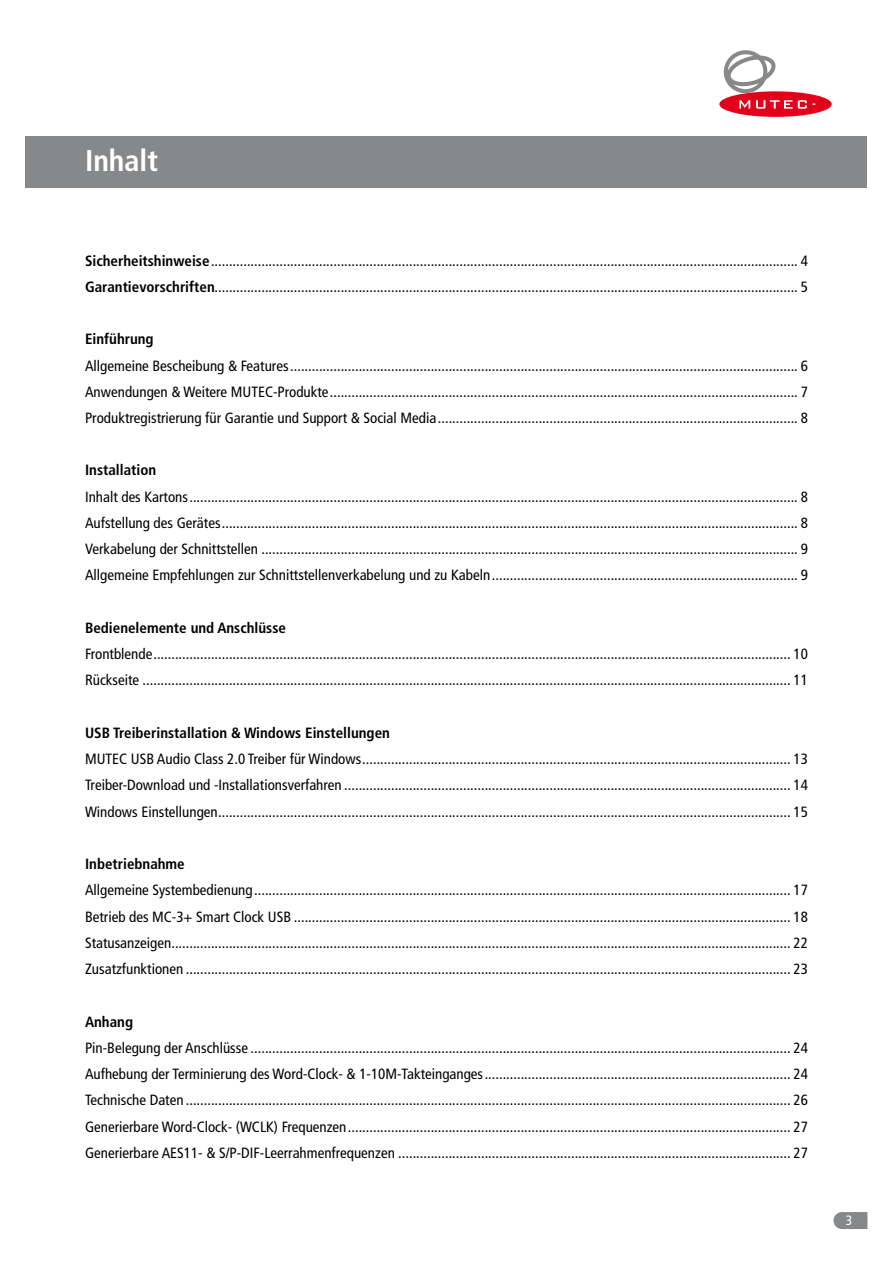
<style>
.page{position:relative;width:893px;height:1263px;background:#fff}
.page>*{position:absolute;margin:0;border:0;box-sizing:border-box;transform-origin:0 0}
.t1{font:700 condensed 30px "Frutiger LT Pro";color:#fff}
.t2{font:condensed 14.85px/26.2px "Frutiger LT Pro";color:#000;text-align:justify}
.t3{font:700 condensed 14.85px "Frutiger LT Pro";color:#000}
.t4{font:condensed 13.5px "Frutiger LT Pro";color:#fff}
.s1{font-weight:700}
</style>
<div class="page">
<div style="left:719px;top:91px;width:113px;height:26px;background:#e2001a;border-radius:50%"></div>
<svg style="left:721px;top:50px;width:94px;height:59px"></svg>
<svg style="left:833px;top:1212px;width:34px;height:17px"></svg>
<div style="left:26px;top:136px;width:841px;height:51px;background:#87888a"></div>
<h1 class="t1" style="left:85px;top:143px;width:74px">Inhalt</h1>
<p class="t2" style="left:85px;top:247px;width:724px"><span class="s1">Sicherheitshinweise</span>................................................................................................................................................................... 4<br><span class="s1">Garantievorschriften</span>.................................................................................................................................................................. 5</p>
<p class="t3" style="left:85px;top:330px;width:70px">Einführung</p>
<p class="t2" style="left:85px;top:352px;width:724px">Allgemeine Bescheibung &amp; Features............................................................................................................................................. 6<br>Anwendungen &amp; Weitere MUTEC-Produkte.................................................................................................................................. 7<br>Produktregistrierung für Garantie und Support &amp; Social Media.................................................................................................... 8</p>
<p class="t3" style="left:85px;top:461px;width:73px">Installation</p>
<p class="t2" style="left:85px;top:483px;width:724px">Inhalt des Kartons......................................................................................................................................................................... 8<br>Aufstellung des Gerätes................................................................................................................................................................ 8<br>Verkabelung der Schnittstellen ..................................................................................................................................................... 9<br>Allgemeine Empfehlungen zur Schnittstellenverkabelung und zu Kabeln..................................................................................... 9</p>
<p class="t3" style="left:85px;top:619px;width:202px">Bedienelemente und Anschlüsse</p>
<p class="t2" style="left:85px;top:641px;width:724px">Frontblende................................................................................................................................................................................. 10<br>Rückseite .................................................................................................................................................................................... 11</p>
<p class="t3" style="left:85px;top:724px;width:306px">USB Treiberinstallation &amp; Windows Einstellungen</p>
<p class="t2" style="left:85px;top:746px;width:724px">MUTEC USB Audio Class 2.0 Treiber für Windows....................................................................................................................... 13<br>Treiber-Download und -Installationsverfahren ............................................................................................................................ 14<br>Windows Einstellungen............................................................................................................................................................... 15</p>
<p class="t3" style="left:85px;top:855px;width:101px">Inbetriebnahme</p>
<p class="t2" style="left:85px;top:877px;width:724px">Allgemeine Systembedienung..................................................................................................................................................... 17<br>Betrieb des MC-3+ Smart Clock USB .......................................................................................................................................... 18<br>Statusanzeigen............................................................................................................................................................................ 22<br>Zusatzfunktionen ........................................................................................................................................................................ 23</p>
<p class="t3" style="left:85px;top:1013px;width:50px">Anhang</p>
<p class="t2" style="left:85px;top:1035px;width:724px">Pin-Belegung der Anschlüsse ...................................................................................................................................................... 24<br>Aufhebung der Terminierung des Word-Clock- &amp; 1-10M-Takteinganges..................................................................................... 24<br>Technische Daten ........................................................................................................................................................................ 26<br>Generierbare Word-Clock- (WCLK) Frequenzen........................................................................................................................... 27<br>Generierbare AES11- &amp; S/P-DIF-Leerrahmenfrequenzen ............................................................................................................. 27</p>
<p class="t4" style="left:846px;top:1212px;width:8px">3</p>
</div>
